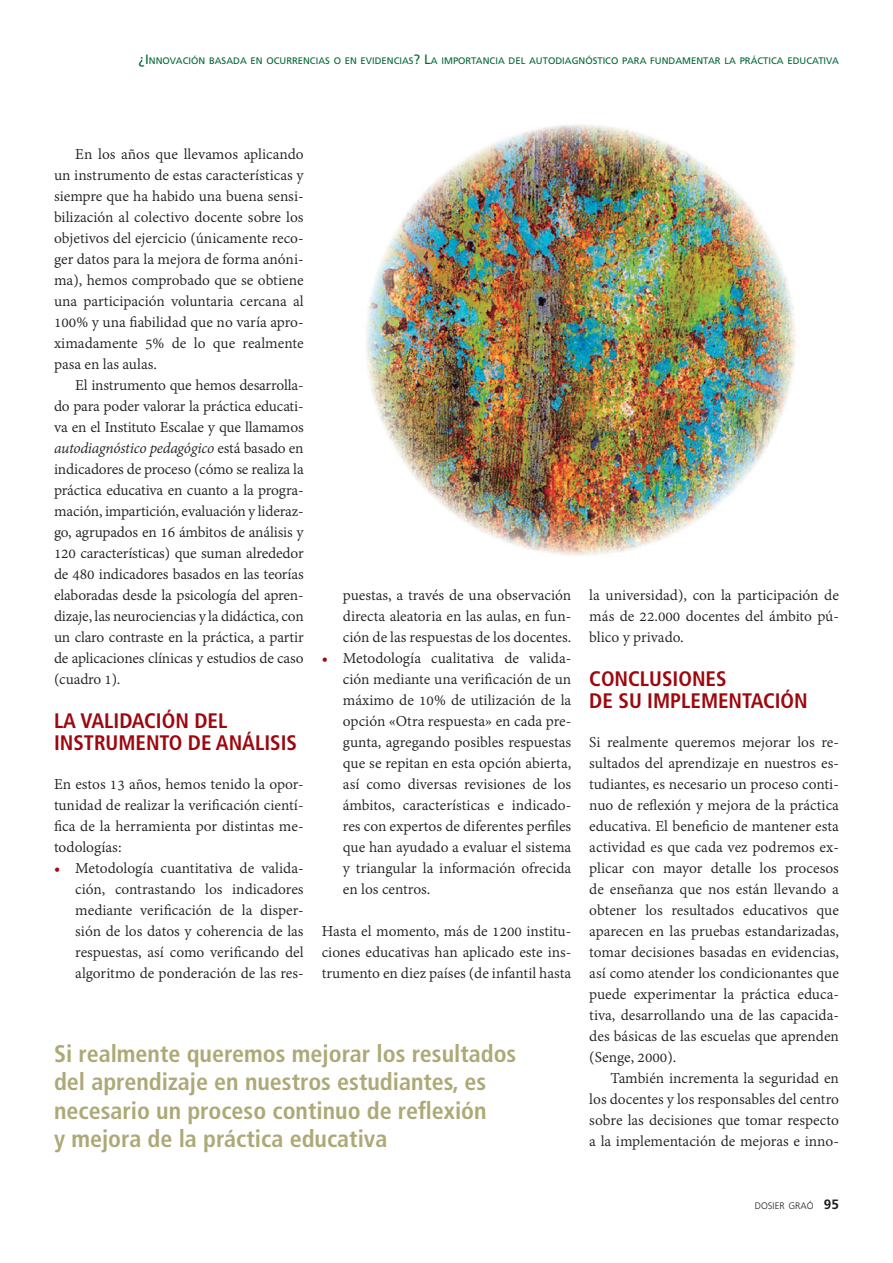
<style>
.page{position:relative;width:893px;height:1263px;background:#fff}
.page>*{position:absolute;margin:0;border:0;box-sizing:border-box;transform-origin:0 0}
.t1{font:700 condensed 24px/28.5px "Frutiger LT Std";color:#ada977}
.t2{font:700 condensed 21px/22.5px "Frutiger LT Std";color:#9d070d}
.t3{font:16.5px/21px "Adobe Devanagari";color:#231f20;text-align:justify}
.t4{font:9.45px "Frutiger LT Std";color:#006734}
.t5{font:300 9.45px "Frutiger LT Std";color:#231f20}
.s1{font-size:13.5px}
.s2{font-style:italic}
.s3{color:#9d070d}
.s4{font-weight:700;font-size:13.5px}
</style>
<div class="page">
<img style="left:406px;top:124px;width:348px;height:432px">
<img style="left:366px;top:216px;width:40px;height:249px">
<img style="left:754px;top:214px;width:42px;height:253px">
<p class="t4" style="left:138px;top:55px;width:702px"><span class="s1">¿I</span>NNOVACIÓN BASADA EN OCURRENCIAS O EN EVIDENCIAS<span class="s1">? L</span>A IMPORTANCIA DEL AUTODIAGNÓSTICO PARA FUNDAMENTAR LA PRÁCTICA EDUCATIVA</p>
<p class="t3" style="left:54px;top:145px;width:251px;text-indent:21px">En los años que llevamos aplicando un instrumento de estas características y siempre que ha habido una buena sensi&shy;bilización al colectivo docente sobre los objetivos del ejercicio (únicamente reco&shy;ger datos para la mejora de forma anóni&shy;ma), hemos comprobado que se obtiene una participación voluntaria cercana al 100% y una fiabilidad que no varía apro&shy;ximadamente 5% de lo que realmente pasa en las aulas.</p>
<p class="t3" style="left:54px;top:376px;width:251px;text-indent:21px">El instrumento que hemos desarrolla&shy;do para poder valorar la práctica educati&shy;va en el Instituto Escalae y que llamamos <span class="s2">autodiagnóstico pedagógico</span> está basado en indicadores de proceso (cómo se realiza la práctica educativa en cuanto a la progra&shy;mación, impartición, evaluación y lideraz&shy;go, agrupados en 16 ámbitos de análisis y 120 características) que suman alrededor de 480 indicadores basados en las teorías elaboradas desde la psicología del apren&shy;dizaje, las neurociencias y la didáctica, con un claro contraste en la práctica, a partir de aplicaciones clínicas y estudios de caso (cuadro 1).</p>
<p class="t2" style="left:54px;top:709px;width:245px">LA VALIDACIÓN DEL<br>INSTRUMENTO DE ANÁLISIS</p>
<p class="t3" style="left:54px;top:775px;width:251px">En estos 13 años, hemos tenido la opor&shy;tunidad de realizar la verificación cientí&shy;fica de la herramienta por distintas me&shy;todologías:</p>
<p class="t3" style="left:75px;top:859px;width:230px;text-indent:-21px"><span class="s3">•</span> Metodología cuantitativa de valida&shy;ción, contrastando los indicadores mediante verificación de la disper&shy;sión de los datos y coherencia de las respuestas, así como verificando del algoritmo de ponderación de las res-</p>
<p class="t3" style="left:343px;top:586px;width:230px">puestas, a través de una observación directa aleatoria en las aulas, en fun&shy;ción de las respuestas de los docentes.</p>
<p class="t3" style="left:343px;top:649px;width:230px;text-indent:-21px"><span class="s3">•</span> Metodología cualitativa de valida&shy;ción mediante una verificación de un máximo de 10% de utilización de la opción «Otra respuesta» en cada pre&shy;gunta, agregando posibles respuestas que se repitan en esta opción abierta, así como diversas revisiones de los ámbitos, características e indicado&shy;res con expertos de diferentes perfiles que han ayudado a evaluar el sistema y triangular la información ofrecida en los centros.</p>
<p class="t3" style="left:322px;top:922px;width:251px">Hasta el momento, más de 1200 institu&shy;ciones educativas han aplicado este ins&shy;trumento en diez países (de infantil hasta</p>
<h1 class="t1" style="left:54px;top:1039px;width:464px">Si realmente queremos mejorar los resultados del aprendizaje en nuestros estudiantes, es necesario un proceso continuo de reflexión<br>y mejora de la práctica educativa</h1>
<p class="t3" style="left:589px;top:586px;width:251px">la universidad), con la participación de más de 22.000 docentes del ámbito pú&shy;blico y privado.</p>
<p class="t2" style="left:589px;top:667px;width:220px">CONCLUSIONES<br>DE SU IMPLEMENTACIÓN</p>
<p class="t3" style="left:589px;top:733px;width:251px">Si realmente queremos mejorar los re&shy;sultados del aprendizaje en nuestros es&shy;tudiantes, es necesario un proceso conti&shy;nuo de reflexión y mejora de la práctica educativa. El beneficio de mantener esta actividad es que cada vez podremos ex&shy;plicar con mayor detalle los procesos de enseñanza que nos están llevando a obtener los resultados educativos que aparecen en las pruebas estandarizadas, tomar decisiones basadas en evidencias, así como atender los condicionantes que puede experimentar la práctica educa&shy;tiva, desarrollando una de las capacida&shy;des básicas de las escuelas que aprenden (Senge, 2000).</p>
<p class="t3" style="left:589px;top:1069px;width:251px;text-indent:21px">También incrementa la seguridad en los docentes y los responsables del centro sobre las decisiones que tomar respecto a la implementación de mejoras e inno-</p>
<p class="t5" style="left:755px;top:1200px;width:86px">DOSIER GRAÓ <span class="s4">95</span></p>
</div>
